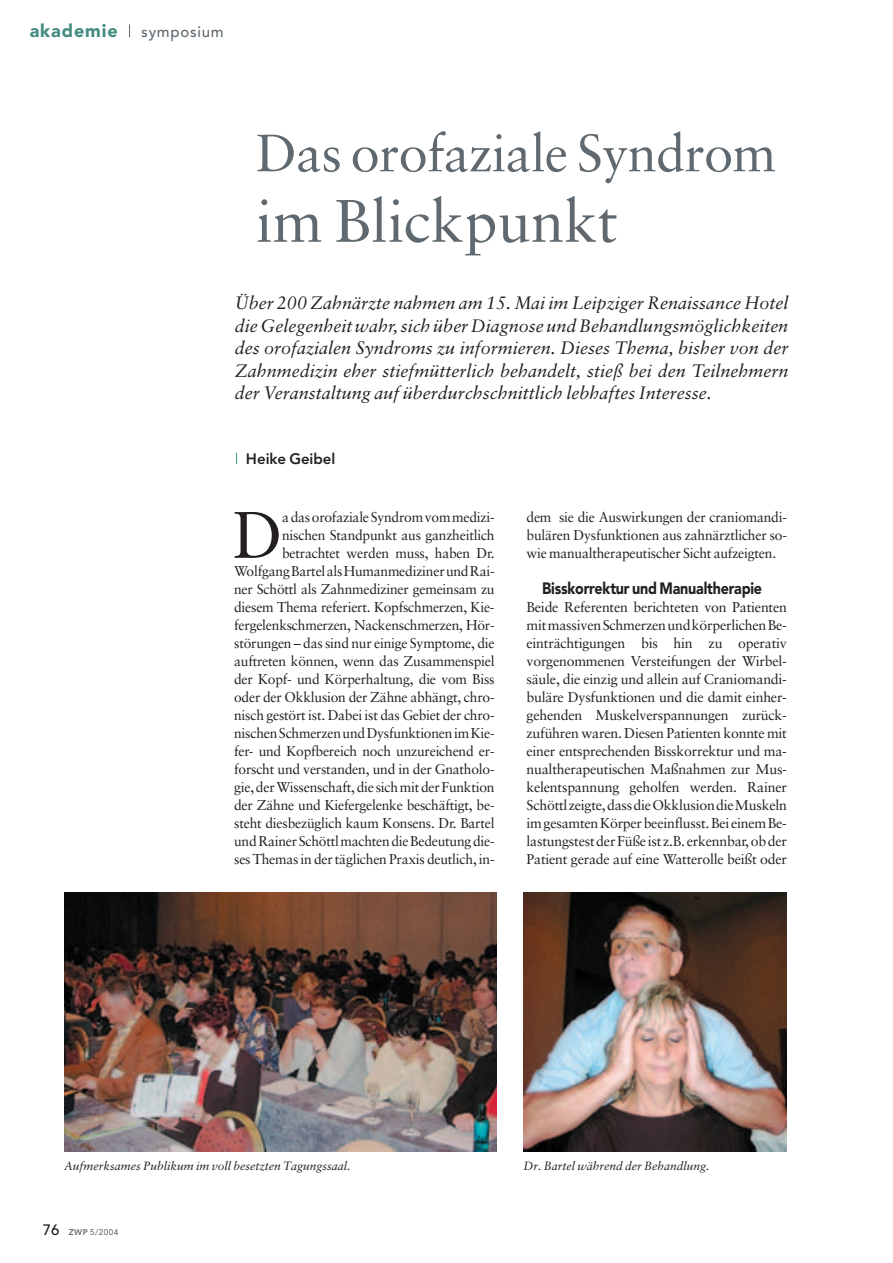
<style>
.page{position:relative;width:893px;height:1263px;background:#fff}
.page>*{position:absolute;margin:0;border:0;box-sizing:border-box;transform-origin:0 0}
.t1{font:65.85px "Sabon";color:#231f20}
.t2{font:60px "Sabon";color:#5f696f}
.t3{font:52.5px "Sabon";letter-spacing:-.015em;color:#5f696f}
.t4{font:italic 18px/22.5px "Sabon";color:#231f20;text-align:justify}
.t5{font:900 18px "Avenir";letter-spacing:.05em;color:#438c7f}
.t6{font:900 16.35px "Avenir";letter-spacing:-.015em;color:#231f20;scale:.87 1}
.t7{font:800 15px "Avenir";color:#231f20}
.t8{font:500 15px "Avenir";letter-spacing:.05em;color:#5f696f}
.t9{font:14.25px/18px "Sabon";letter-spacing:-.015em;color:#231f20;text-align:justify}
.t10{font:italic 12px "Sabon";color:#231f20}
.t11{font:500 8.25px "Avenir";color:#5f696f}
.s1{font-size:15px;color:#231f20}
.s2{font-weight:800}
</style>
<div class="page">
<svg style="left:129px;top:24px;width:1px;height:13px"></svg>
<img style="left:523px;top:893px;width:263px;height:258px">
<img style="left:64px;top:893px;width:433px;height:258px">
<p class="t5" style="left:30px;top:24px;width:89px">akademie</p>
<p class="t8" style="left:141px;top:26px;width:84px">symposium</p>
<h3 class="t3" style="left:256px;top:131px;width:522px">Das orofaziale Syndrom</h3>
<h2 class="t2" style="left:256px;top:196px;width:363px">im Blickpunkt</h2>
<p class="t4" style="left:235px;top:293px;width:555px">Über 200 Zahnärzte nahmen am 15. Mai im Leipziger Renaissance Hotel die Gelegenheit wahr, sich über Diagnose und Behandlungsmöglichkeiten des orofazialen Syndroms zu informieren. Dieses Thema, bisher von der Zahnmedizin eher stiefmütterlich behandelt, stieß bei den Teilnehmern der Veranstaltung auf überdurchschnittlich lebhaftes Interesse.</p>
<p class="t7" style="left:246px;top:452px;width:91px">Heike Geibel</p>
<p class="t9" style="left:234px;top:509px;width:262px;text-align:right">a das orofaziale Syndrom vom medizi-<br>nischen Standpunkt aus ganzheitlich betrachtet werden muss, haben Dr.<br>Wolfgang Bartel als Humanmediziner und Rai&shy;ner Schöttl als Zahnmediziner gemeinsam zu diesem Thema referiert. Kopfschmerzen, Kie&shy;fergelenkschmerzen, Nackenschmerzen, Hör&shy;störungen – das sind nur einige Symptome, die auftreten können, wenn das Zusammenspiel der Kopf- und Körperhaltung, die vom Biss oder der Okklusion der Zähne abhängt, chro&shy;nisch gestört ist. Dabei ist das Gebiet der chro&shy;nischen Schmerzen und Dysfunktionen im Kie&shy;fer- und Kopfbereich noch unzureichend er&shy;forscht und verstanden, und in der Gnatholo&shy;gie, der Wissenschaft, die sich mit der Funktion der Zähne und Kiefergelenke beschäftigt, be&shy;steht diesbezüglich kaum Konsens. Dr. Bartel und Rainer Schöttl machten die Bedeutung die&shy;ses Themas in der täglichen Praxis deutlich, in-</p>
<p class="t9" style="left:526px;top:509px;width:262px">dem sie die Auswirkungen der craniomandi&shy;bulären Dysfunktionen aus zahnärztlicher so&shy;wie manualtherapeutischer Sicht aufzeigten.</p>
<h1 class="t1" style="left:233px;top:508px;width:51px">D</h1>
<p class="t6" style="left:542px;top:581px;width:254px">Bisskorrektur und Manualtherapie</p>
<p class="t9" style="left:526px;top:599px;width:262px">Beide Referenten berichteten von Patienten mit massiven Schmerzen und körperlichen Be&shy;einträchtigungen bis hin zu operativ vorgenommenen Versteifungen der Wirbel&shy;säule, die einzig und allein auf Craniomandi&shy;buläre Dysfunktionen und die damit einher&shy;gehenden Muskelverspannungen zurück&shy;zuführen waren. Diesen Patienten konnte mit einer entsprechenden Bisskorrektur und ma&shy;nualtherapeutischen Maßnahmen zur Mus&shy;kelentspannung geholfen werden. Rainer Schöttl zeigte, dass die Okklusion die Muskeln im gesamten Körper beeinflusst. Bei einem Be&shy;lastungstest der Füße ist z.B. erkennbar, ob der Patient gerade auf eine Watterolle beißt oder</p>
<p class="t10" style="left:64px;top:1161px;width:288px">Aufmerksames Publikum im voll besetzten Tagungssaal.</p>
<p class="t10" style="left:523px;top:1161px;width:188px">Dr. Bartel während der Behandlung.</p>
<p class="t11" style="left:43px;top:1228px;width:77px"><span class="s1">76</span> <span class="s2">ZWP</span> 5/2004</p>
</div>
